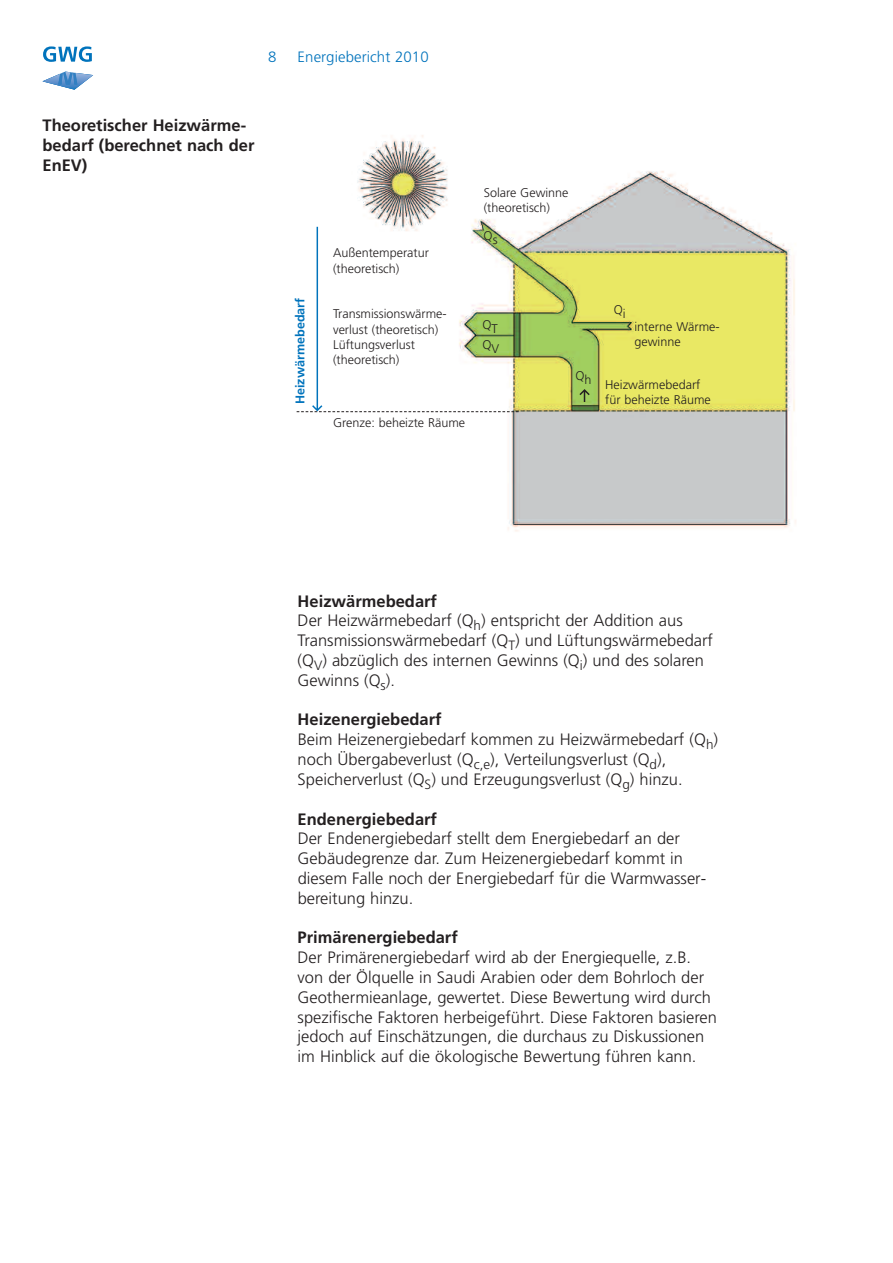
<style>
.page{position:relative;width:893px;height:1263px;background:#fff}
.page>*{position:absolute;margin:0;border:0;box-sizing:border-box;transform-origin:0 0}
.t1{font:300 16.5px/19.8px "Frutiger";color:#231f20}
.t2{font:700 16.5px/19.8px "Frutiger";color:#231f20}
.t3{font:300 15px "Frutiger";letter-spacing:.005em;color:#0073bc}
.t4{font:300 12.6px/15.1px "Frutiger";color:#231f20}
.t5{font:700 12.6px "Frutiger";color:#0073bc}
.s1{font-weight:700}
</style>
<div class="page">
<svg style="left:43px;top:72px;width:50px;height:18px"></svg>
<svg style="left:43px;top:46px;width:49px;height:16px"></svg>
<img style="left:296px;top:135px;width:500px;height:397px">
<svg style="left:579px;top:389px;width:11px;height:13px"></svg>
<svg style="left:297px;top:227px;width:222px;height:185px"></svg>
<p class="t3" style="left:268px;top:50px;width:10px">8</p>
<p class="t3" style="left:298px;top:50px;width:133px">Energiebericht 2010</p>
<p class="t2" style="left:43px;top:117px;width:213px">Theoretischer Heizwärme&shy;bedarf (berechnet nach der<br>EnEV)</p>
<p class="t5" style="left:295px;top:404px;width:108px;rotate:-90deg">Heizwärmebedarf</p>
<p class="t4" style="left:333px;top:246px;width:97px">Außentemperatur (theoretisch)</p>
<p class="t4" style="left:333px;top:307px;width:115px">Transmissionswärme&shy;verlust (theoretisch)<br>Lüftungsverlust (theoretisch)</p>
<p class="t4" style="left:333px;top:416px;width:134px">Grenze: beheizte Räume</p>
<p class="t4" style="left:484px;top:186px;width:86px">Solare Gewinne (theoretisch)</p>
<p class="t4" style="left:484px;top:231px;width:15px">Qs</p>
<p class="t4" style="left:482px;top:320px;width:17px">QT</p>
<p class="t4" style="left:482px;top:340px;width:18px">QV</p>
<p class="t4" style="left:575px;top:371px;width:18px">Qh</p>
<p class="t4" style="left:614px;top:305px;width:13px">Qi</p>
<p class="t4" style="left:634px;top:320px;width:87px">interne Wärme&shy;gewinne</p>
<p class="t4" style="left:605px;top:378px;width:97px">Heizwärmebedarf</p>
<p class="t4" style="left:605px;top:393px;width:107px">für beheizte Räume</p>
<p class="t1" style="left:298px;top:592px;width:417px"><span class="s1">Heizwärmebedarf<br></span>Der Heizwärmebedarf (Q<sub>h</sub>) entspricht der Addition aus Transmissionswärmebedarf (Q<sub>T</sub>) und Lüftungswärmebedarf (Q<sub>V</sub>) abzüglich des internen Gewinns (Q<sub>i</sub>) und des solaren Gewinns (Q<sub>s</sub>).</p>
<p class="t1" style="left:298px;top:711px;width:422px"><span class="s1">Heizenergiebedarf<br></span>Beim Heizenergiebedarf kommen zu Heizwärmebedarf (Q<sub>h</sub>) noch Übergabeverlust (Q<sub>c,e</sub>), Verteilungsverlust (Q<sub>d</sub>), Speicherverlust (Q<sub>S</sub>) und Erzeugungsverlust (Q<sub>g</sub>) hinzu.</p>
<p class="t2" style="left:298px;top:810px;width:141px">Endenergiebedarf</p>
<p class="t1" style="left:298px;top:830px;width:410px">Der Endenergiebedarf stellt dem Energiebedarf an der Gebäudegrenze dar. Zum Heizenergiebedarf kommt in diesem Falle noch der Energiebedarf für die Warmwasser&shy;bereitung hinzu.</p>
<p class="t2" style="left:298px;top:929px;width:162px">Primärenergiebedarf</p>
<p class="t1" style="left:298px;top:949px;width:421px">Der Primärenergiebedarf wird ab der Energiequelle, z.B. von der Ölquelle in Saudi Arabien oder dem Bohrloch der Geothermieanlage, gewertet. Diese Bewertung wird durch spezifische Faktoren herbeigeführt. Diese Faktoren basieren jedoch auf Einschätzungen, die durchaus zu Diskussionen im Hinblick auf die ökologische Bewertung führen kann.</p>
</div>
